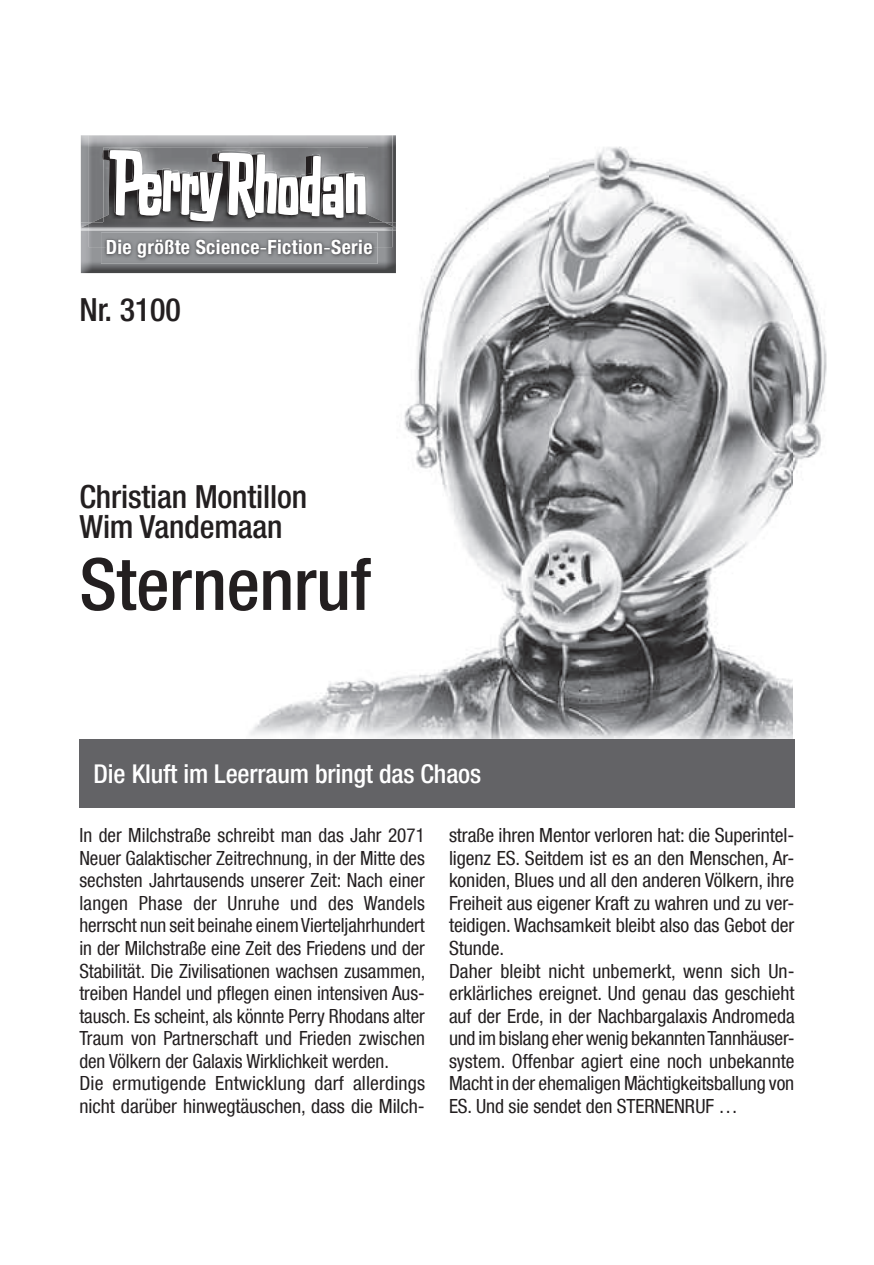
<style>
.page{position:relative;width:874px;height:1265px;background:#fff}
.page>*{position:absolute;margin:0;border:0;box-sizing:border-box;transform-origin:0 0}
.t1{font:500 condensed 72px "Helvetica Neue LT Com";letter-spacing:-.005em;color:#231f20}
.t2{font:500 condensed 32px/30px "Helvetica Neue LT Com";letter-spacing:-.005em;color:#231f20}
.t3{font:500 condensed 26px "Helvetica Neue LT Com";letter-spacing:-.005em;color:#fff}
.t4{font:700 condensed 19.8px "Helvetica Neue";letter-spacing:.02em;color:#fff}
.t5{font:condensed 19.6px/22.6px "Helvetica Neue LT Com";letter-spacing:-.005em;color:#231f20}
</style>
<div class="page">
<img style="left:224px;top:171px;width:355px;height:568px">
<img style="left:579px;top:576px;width:213px;height:163px">
<img style="left:549px;top:146px;width:278px;height:430px">
<div style="left:79px;top:739px;width:715px;height:68px;background:#636366"></div>
<img style="left:81px;top:135px;width:315px;height:87px">
<img style="left:81px;top:222px;width:315px;height:51px">
<img style="left:101px;top:247px;width:276px;height:17px">
<img style="left:107px;top:247px;width:265px;height:11px">
<img style="left:89px;top:135px;width:303px;height:112px">
<img style="left:81px;top:224px;width:314px;height:3px">
<img style="left:92px;top:215px;width:292px;height:7px">
<img style="left:89px;top:222px;width:303px;height:5px">
<img style="left:103px;top:147px;width:172px;height:3px">
<img style="left:109px;top:148px;width:48px;height:2px">
<img style="left:103px;top:150px;width:265px;height:77px">
<svg style="left:109px;top:150px;width:256px;height:72px"></svg>
<p class="t4" style="left:106px;top:235px;width:268px">Die größte Science Fiction Serie</p>
<p class="t4" style="left:260px;top:235px;width:9px">-</p>
<p class="t4" style="left:323px;top:235px;width:9px">-</p>
<h2 class="t2" style="left:79px;top:294px;width:103px">Nr. 3100</h2>
<h2 class="t2" style="left:79px;top:481px;width:229px">Christian Montillon<br>Wim Vandemaan</h2>
<h1 class="t1" style="left:79px;top:541px;width:292px">Sternenruf</h1>
<h3 class="t3" style="left:94px;top:758px;width:389px">Die Kluft im Leerraum bringt das Chaos</h3>
<p class="t5" style="left:79px;top:823px;width:347px">In der Milchstraße schreibt man das Jahr 2071<br>Neuer Galaktischer Zeitrechnung, in der Mitte des sechsten Jahrtausends unserer Zeit: Nach einer langen Phase der Unruhe und des Wandels herrscht nun seit beinahe einem Vierteljahrhundert in der Milchstraße eine Zeit des Friedens und der Stabilität. Die Zivilisationen wachsen zusammen, treiben Handel und pflegen einen intensiven Aus&shy;tausch. Es scheint, als könnte Perry Rhodans alter Traum von Partnerschaft und Frieden zwischen den Völkern der Galaxis Wirklichkeit werden.<br>Die ermutigende Entwicklung darf allerdings nicht darüber hinwegtäuschen, dass die Milch-</p>
<p class="t5" style="left:449px;top:823px;width:347px">straße ihren Mentor verloren hat: die Superintel&shy;ligenz ES. Seitdem ist es an den Menschen, Ar&shy;koniden, Blues und all den anderen Völkern, ihre Freiheit aus eigener Kraft zu wahren und zu ver&shy;teidigen. Wachsamkeit bleibt also das Gebot der Stunde.<br>Daher bleibt nicht unbemerkt, wenn sich Un&shy;erklärliches ereignet. Und genau das geschieht auf der Erde, in der Nachbargalaxis Andromeda und im bislang eher wenig bekannten Tannhäuser&shy;system. Offenbar agiert eine noch unbekannte Macht in der ehemaligen Mächtigkeitsballung von ES. Und sie sendet den STERNENRUF …</p>
</div>
